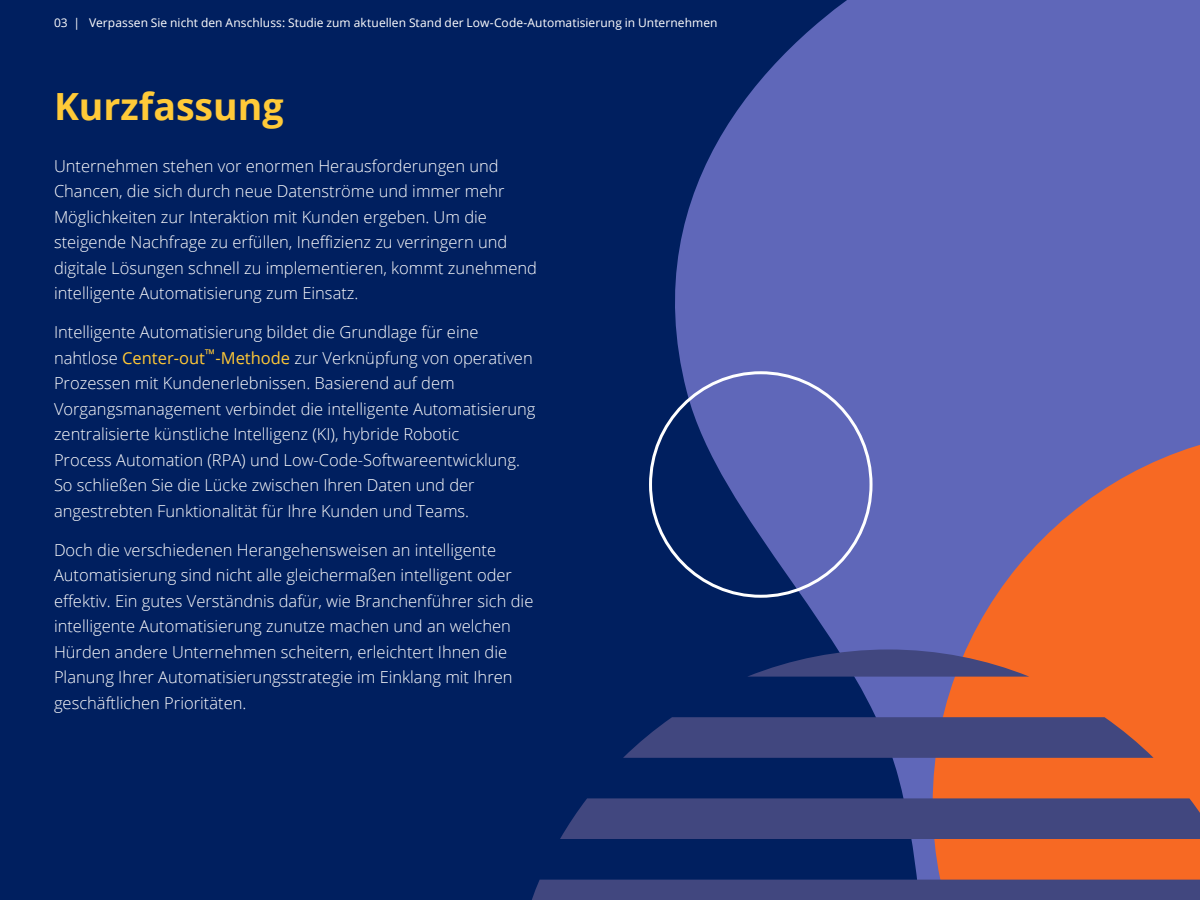
<style>
.page{position:relative;width:1200px;height:900px;background:#001f5f}
.page>*{position:absolute;margin:0;border:0;box-sizing:border-box;transform-origin:0 0}
.t1{font:700 37.5px "Open Sans";color:#ffca38}
.t2{font:300 16.5px/25.5px "Open Sans";color:#fff}
.t3{font:12px "Open Sans";letter-spacing:.005em;color:#fff}
.s1{font-weight:400;color:#ffc836}
</style>
<div class="page">
<svg style="left:634px;top:0;width:566px;height:880px;fill:#5f67b9"></svg>
<svg style="left:933px;top:429px;width:267px;height:451px;background:#c9684f"></svg>
<svg style="left:623px;top:717px;width:531px;height:41px;background:#464679"></svg>
<svg style="left:747px;top:650px;width:282px;height:27px"></svg>
<div style="left:560px;top:798px;width:640px;height:41px;background:#41477f"></div>
<div style="left:532px;top:880px;width:668px;height:20px;background:#41477f"></div>
<p class="t3" style="left:54px;top:15px;width:665px">03 | Verpassen Sie nicht den Anschluss: Studie zum aktuellen Stand der Low-Code-Automatisierung in Unternehmen</p>
<h1 class="t1" style="left:54px;top:80px;width:231px">Kurzfassung</h1>
<p class="t2" style="left:54px;top:152px;width:484px">Unternehmen stehen vor enormen Herausforderungen und Chancen, die sich durch neue Datenströme und immer mehr Möglichkeiten zur Interaktion mit Kunden ergeben. Um die steigende Nachfrage zu erfüllen, Ineffizienz zu verringern und digitale Lösungen schnell zu implementieren, kommt zunehmend intelligente Automatisierung zum Einsatz.</p>
<p class="t2" style="left:54px;top:319px;width:483px">Intelligente Automatisierung bildet die Grundlage für eine nahtlose <span class="s1">Center-out</span><sup>™</sup><span class="s1">-Methode</span> zur Verknüpfung von operativen Prozessen mit Kundenerlebnissen. Basierend auf dem Vorgangsmanagement verbindet die intelligente Automatisierung zentralisierte künstliche Intelligenz (KI), hybride Robotic<br>Process Automation (RPA) und Low-Code-Softwareentwicklung.<br>So schließen Sie die Lücke zwischen Ihren Daten und der angestrebten Funktionalität für Ihre Kunden und Teams.</p>
<p class="t2" style="left:54px;top:536px;width:481px">Doch die verschiedenen Herangehensweisen an intelligente Automatisierung sind nicht alle gleichermaßen intelligent oder effektiv. Ein gutes Verständnis dafür, wie Branchenführer sich die intelligente Automatisierung zunutze machen und an welchen Hürden andere Unternehmen scheitern, erleichtert Ihnen die Planung Ihrer Automatisierungsstrategie im Einklang mit Ihren geschäftlichen Prioritäten.</p>
</div>
